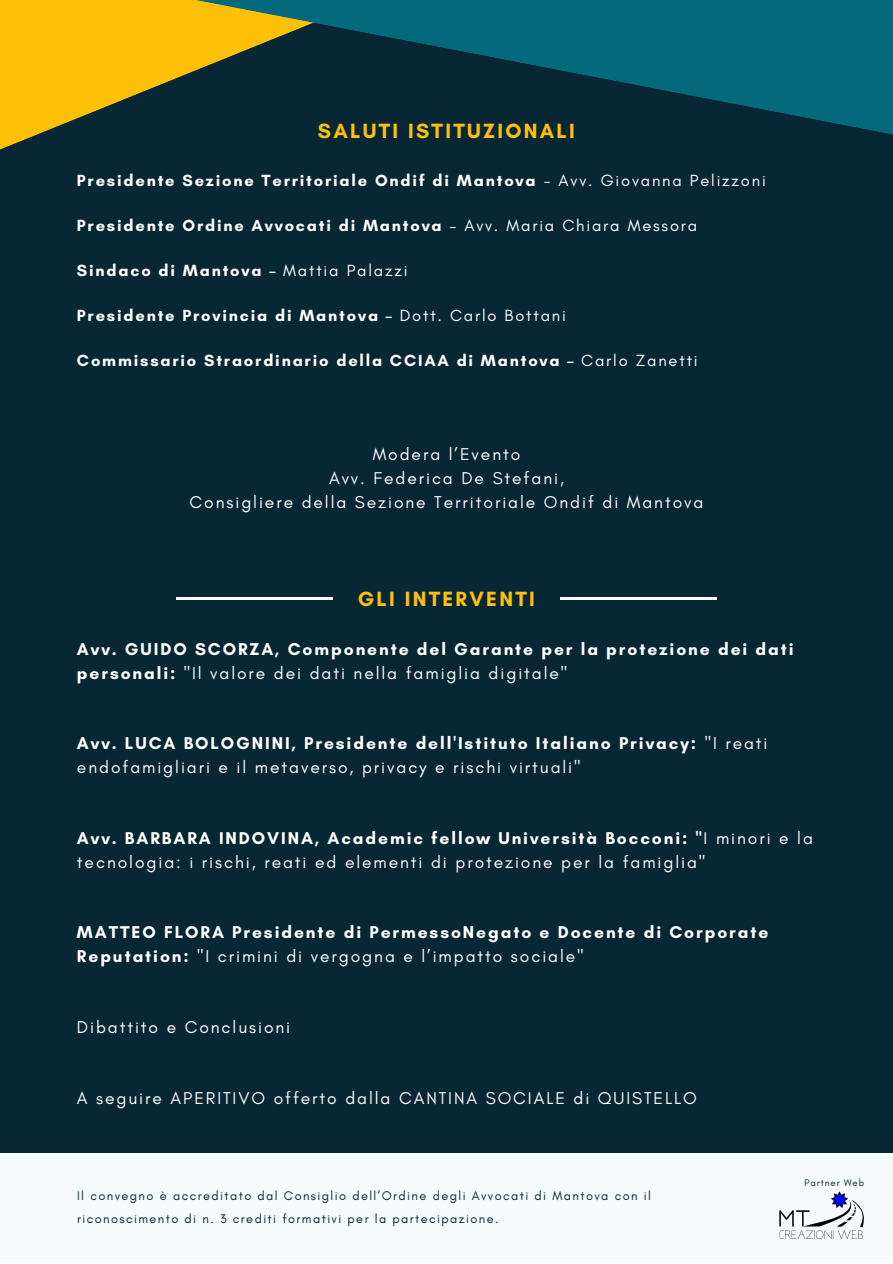
<style>
.page{position:relative;width:893px;height:1264px;background:#fff}
.page>*{position:absolute;margin:0;border:0;box-sizing:border-box;transform-origin:0 0}
.t1{font:700 21px "Glacial Indifference";letter-spacing:.11em;color:#ffc107}
.t2{font:700 17.4px/23.5px "Glacial Indifference";letter-spacing:.11em;color:#fff}
.t3{font:17.4px/23.5px "Glacial Indifference";letter-spacing:.11em;color:#fff;text-align:center}
.t4{font:700 16.5px "Glacial Indifference";letter-spacing:.11em;color:#fff}
.t5{font:12.75px/23px "Glacial Indifference";letter-spacing:.11em;color:#082735}
.t6{font:9.6px "Glacial Indifference";letter-spacing:.09em;color:#082735}
.s1{font-weight:400}
.s2{font-weight:700}
</style>
<div class="page">
<div style="left:0;top:0;width:892px;height:1262px;background:#082735"></div>
<svg style="left:0;top:0;width:188px;height:150px;fill:#ffc107"></svg>
<svg style="left:188px;top:0;width:704px;height:134px"></svg>
<hr style="left:177px;top:597px;width:156px;height:3px;background:#f6fafa">
<hr style="left:560px;top:597px;width:156px;height:3px;background:#f6fafa">
<div style="left:0;top:1153px;width:892px;height:109px;background:#f6fafa"></div>
<img style="left:779px;top:1191px;width:85px;height:47px">
<p class="t1" style="left:318px;top:118px;width:258px">SALUTI ISTITUZIONALI</p>
<p class="t4" style="left:77px;top:170px;width:690px">Presidente Sezione Territoriale Ondif di Mantova <span class="s1">- Avv. Giovanna Pelizzoni</span></p>
<p class="t4" style="left:77px;top:215px;width:621px">Presidente Ordine Avvocati di Mantova <span class="s1">– Avv. Maria Chiara Messora</span></p>
<p class="t4" style="left:77px;top:260px;width:332px">Sindaco di Mantova – <span class="s1">Mattia Palazzi</span></p>
<p class="t4" style="left:77px;top:305px;width:490px">Presidente Provincia di Mantova – <span class="s1">Dott. Carlo Bottani</span></p>
<p class="t4" style="left:77px;top:350px;width:622px">Commissario Straordinario della CCIAA di Mantova – <span class="s1">Carlo Zanetti</span></p>
<p class="t3" style="left:190px;top:442px;width:515px">Modera l’Evento<br>Avv. Federica De Stefani,<br>Consigliere della Sezione Territoriale Ondif di Mantova</p>
<p class="t1" style="left:358px;top:585px;width:178px">GLI INTERVENTI</p>
<p class="t2" style="left:77px;top:637px;width:718px">Avv. GUIDO SCORZA, Componente del Garante per la protezione dei dati personali: <span class="s1">"Il valore dei dati nella famiglia digitale"</span></p>
<p class="t2" style="left:77px;top:731px;width:692px">Avv. LUCA BOLOGNINI, Presidente dell'Istituto Italiano Privacy: <span class="s1">"I reati endofamigliari e il metaverso, privacy e rischi virtuali"</span></p>
<p class="t3" style="left:77px;top:826px;width:737px;text-align:left"><span class="s2">Avv. BARBARA INDOVINA, Academic fellow Università Bocconi: "</span>I minori e la tecnologia: i rischi, reati ed elementi di protezione per la famiglia"</p>
<p class="t2" style="left:77px;top:920px;width:693px">MATTEO FLORA Presidente di PermessoNegato e Docente di Corporate<br>Reputation: <span class="s1">"I crimini di vergogna e l’impatto sociale"</span></p>
<p class="t3" style="left:77px;top:1014px;width:215px">Dibattito e Conclusioni</p>
<p class="t3" style="left:77px;top:1085px;width:621px">A seguire APERITIVO offerto dalla CANTINA SOCIALE di QUISTELLO</p>
<p class="t5" style="left:77px;top:1184px;width:575px">Il convegno è accreditato dal Consiglio dell’Ordine degli Avvocati di Mantova con il riconoscimento di n. 3 crediti formativi per la partecipazione.</p>
<p class="t6" style="left:804px;top:1176px;width:61px">Partner Web</p>
</div>
